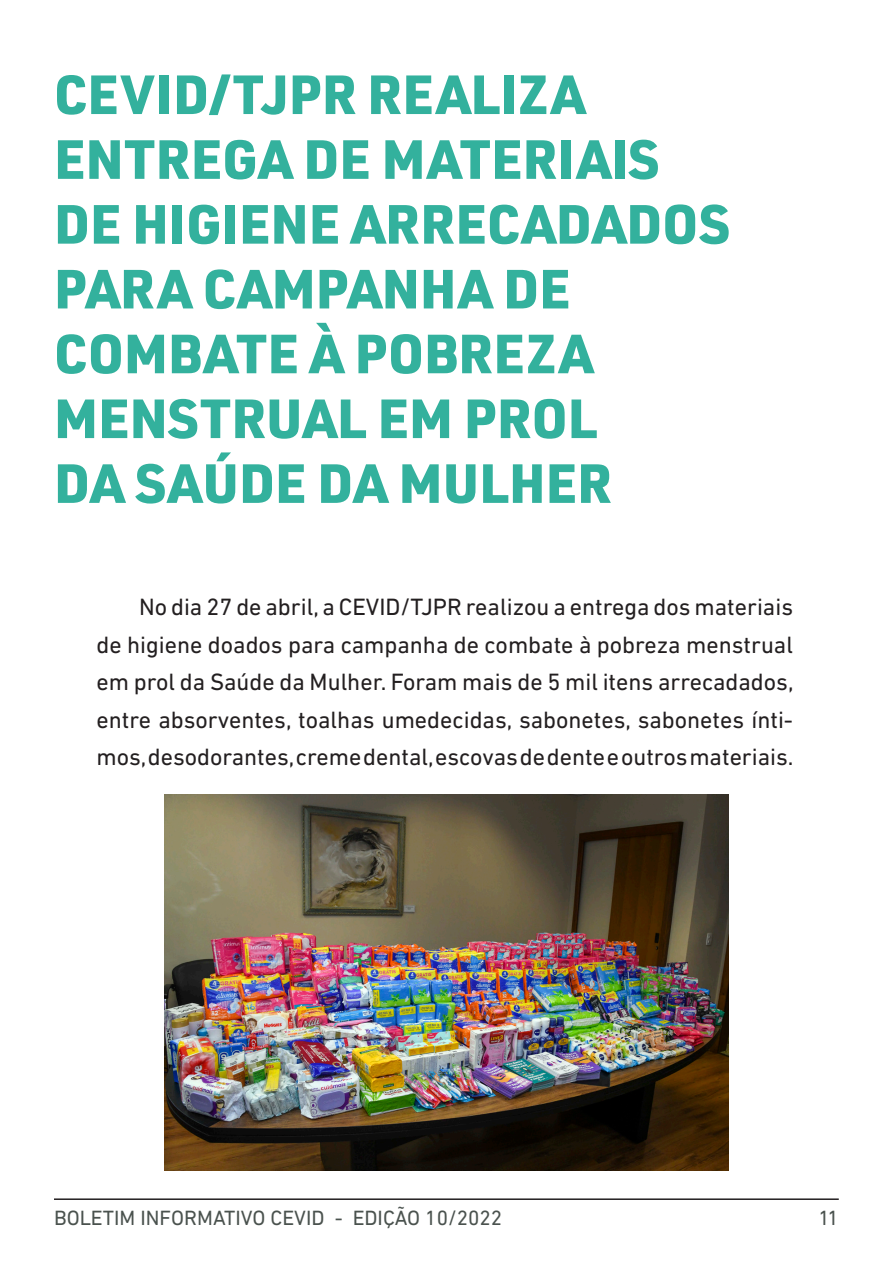
<style>
.page{position:relative;width:893px;height:1263px;background:#fff}
.page>*{position:absolute;margin:0;border:0;box-sizing:border-box;transform-origin:0 0}
.titulo{font:900 54px/64.8px "URWDIN";color:#33b19d}
.texto{font:24px/37.5px "DIN Next LT Pro";color:#231f20;text-align:justify}
.t1{font:21px "DIN Next LT Pro";color:#4a524e}
</style>
<div class="page">
<hr style="left:54px;top:1198px;width:785px;height:2px;background:#231f20">
<img style="left:164px;top:794px;width:565px;height:377px">
<p class="titulo" style="left:54px;top:60px;width:533px">CEVID/TJPR REALIZA</p>
<p class="titulo" style="left:54px;top:125px;width:677px">ENTREGA DE MATERIAIS<br>DE HIGIENE ARRECADADOS<br>PARA CAMPANHA DE</p>
<p class="titulo" style="left:54px;top:319px;width:541px">COMBATE À POBREZA</p>
<p class="titulo" style="left:54px;top:384px;width:545px">MENSTRUAL EM PROL</p>
<p class="titulo" style="left:54px;top:449px;width:559px">DA SAÚDE DA MULHER</p>
<p class="texto" style="left:97px;top:588px;width:699px;text-indent:43px">No dia 27 de abril, a CEVID/TJPR realizou a entrega dos materiais de higiene doados para campanha de combate à pobreza menstrual em prol da Saúde da Mulher. Foram mais de 5 mil itens arrecadados, entre absorventes, toalhas umedecidas, sabonetes, sabonetes ínti&shy;mos, desodorantes, creme dental, escovas de dente e outros materiais.</p>
<p class="t1" style="left:54px;top:1205px;width:450px">BOLETIM INFORMATIVO CEVID - EDIÇÃO 10/2022</p>
<p class="t1" style="left:819px;top:1205px;width:22px">11</p>
</div>
